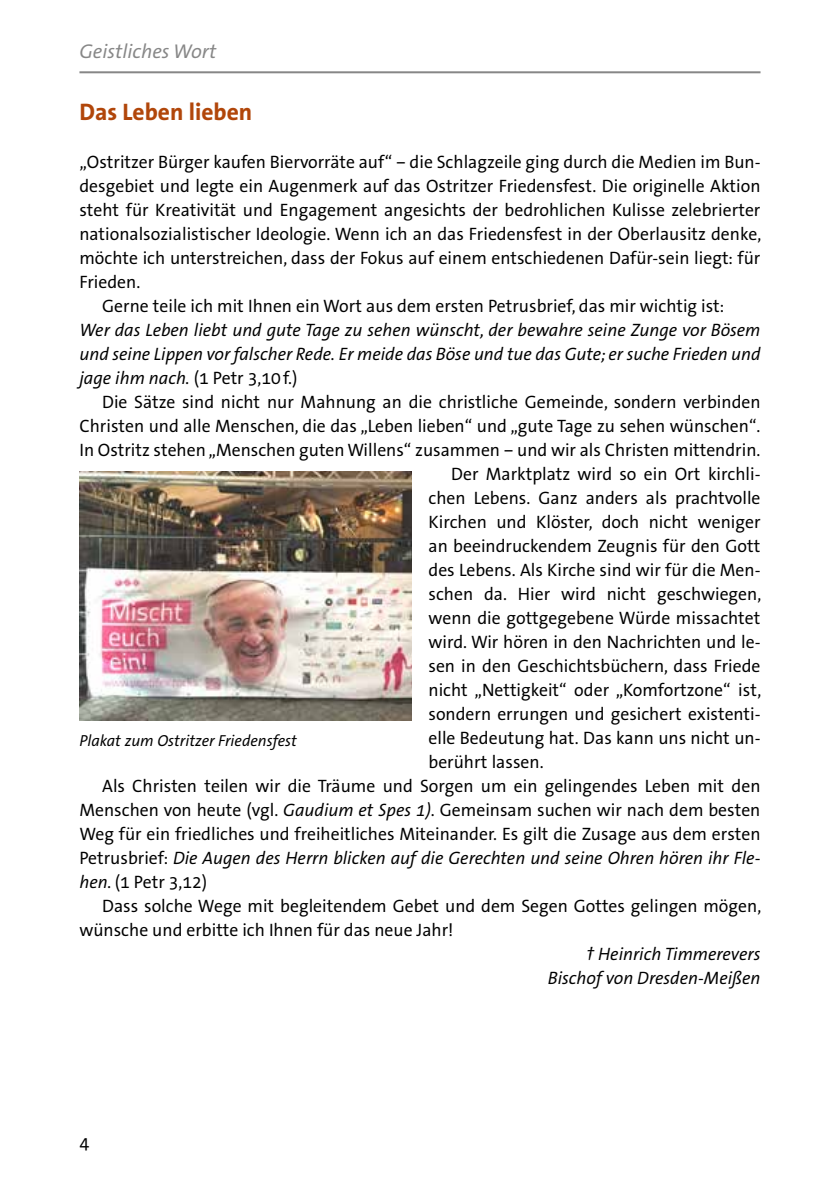
<style>
.page{position:relative;width:840px;height:1191px;background:#fff}
.page>*{position:absolute;margin:0;border:0;box-sizing:border-box;transform-origin:0 0}
.t1{font:700 24px "The Sans Office";color:#b1460a}
.t2{font:italic 20px "The Sans Office";color:#878787}
.t3{font:18px "The Sans Office";color:#000}
.t4{font:italic 18px/24px "The Sans Office";color:#000;text-align:justify}
.t5{font:italic 16px "The Sans Office";color:#000}
.s1{font-style:normal}
.s2{font-style:italic}
</style>
<div class="page">
<hr style="left:79px;top:71px;width:681px;height:2px;background:#878787">
<img style="left:79px;top:471px;width:332px;height:249px">
<p class="t2" style="left:79px;top:39px;width:138px">Geistliches Wort</p>
<h1 class="t1" style="left:79px;top:96px;width:174px">Das Leben lieben</h1>
<p class="t3" style="left:79px;top:150px;width:682px">„Ostritzer Bürger kaufen Biervorräte auf“ – die Schlagzeile ging durch die Medien im Bun-</p>
<p class="t3" style="left:79px;top:174px;width:682px">desgebiet und legte ein Augenmerk auf das Ostritzer Friedensfest. Die originelle Aktion</p>
<p class="t3" style="left:79px;top:198px;width:682px">steht für Kreativität und Engagement angesichts der bedrohlichen Kulisse zelebrierter</p>
<p class="t3" style="left:79px;top:222px;width:683px">nationalsozialistischer Ideologie. Wenn ich an das Friedensfest in der Oberlausitz denke,</p>
<p class="t3" style="left:79px;top:246px;width:682px">möchte ich unterstreichen, dass der Fokus auf einem entschiedenen Dafür-sein liegt: für</p>
<p class="t3" style="left:79px;top:270px;width:62px">Frieden.</p>
<p class="t3" style="left:102px;top:294px;width:623px">Gerne teile ich mit Ihnen ein Wort aus dem ersten Petrusbrief, das mir wichtig ist:</p>
<p class="t4" style="left:79px;top:317px;width:682px">Wer das Leben liebt und gute Tage zu sehen wünscht, der bewahre seine Zunge vor Bösem und seine Lippen vor falscher Rede. Er meide das Böse und tue das Gute; er suche Frieden und jage ihm nach. <span class="s1">(1 Petr 3,10f.)</span></p>
<p class="t3" style="left:102px;top:390px;width:659px">Die Sätze sind nicht nur Mahnung an die christliche Gemeinde, sondern verbinden</p>
<p class="t3" style="left:79px;top:414px;width:682px">Christen und alle Menschen, die das „Leben lieben“ und „gute Tage zu sehen wünschen“.</p>
<p class="t3" style="left:79px;top:438px;width:682px">In Ostritz stehen „Menschen guten Willens“ zusammen – und wir als Christen mittendrin.</p>
<p class="t3" style="left:451px;top:462px;width:310px">Der Marktplatz wird so ein Ort kirchli-</p>
<p class="t3" style="left:428px;top:486px;width:333px">chen Lebens. Ganz anders als prachtvolle</p>
<p class="t3" style="left:428px;top:510px;width:333px">Kirchen und Klöster, doch nicht weniger</p>
<p class="t3" style="left:428px;top:534px;width:333px">an beeindruckendem Zeugnis für den Gott</p>
<p class="t3" style="left:428px;top:558px;width:333px">des Lebens. Als Kirche sind wir für die Men-</p>
<p class="t3" style="left:428px;top:582px;width:334px">schen da. Hier wird nicht geschwiegen,</p>
<p class="t3" style="left:428px;top:606px;width:333px">wenn die gottgegebene Würde missachtet</p>
<p class="t3" style="left:428px;top:630px;width:333px">wird. Wir hören in den Nachrichten und le-</p>
<p class="t3" style="left:428px;top:654px;width:333px">sen in den Geschichtsbüchern, dass Friede</p>
<p class="t3" style="left:428px;top:678px;width:334px">nicht „Nettigkeit“ oder „Komfortzone“ ist,</p>
<p class="t3" style="left:428px;top:702px;width:333px">sondern errungen und gesichert existenti-</p>
<p class="t3" style="left:428px;top:726px;width:333px">elle Bedeutung hat. Das kann uns nicht un-</p>
<p class="t3" style="left:428px;top:750px;width:117px">berührt lassen.</p>
<p class="t3" style="left:102px;top:774px;width:659px">Als Christen teilen wir die Träume und Sorgen um ein gelingendes Leben mit den</p>
<p class="t3" style="left:79px;top:798px;width:682px">Menschen von heute (vgl. <span class="s2">Gaudium et Spes 1)</span>. Gemeinsam suchen wir nach dem besten</p>
<p class="t3" style="left:79px;top:822px;width:682px">Weg für ein friedliches und freiheitliches Miteinander. Es gilt die Zusage aus dem ersten</p>
<p class="t4" style="left:79px;top:845px;width:682px"><span class="s1">Petrusbrief:</span> Die Augen des Herrn blicken auf die Gerechten und seine Ohren hören ihr Fle-</p>
<p class="t3" style="left:79px;top:870px;width:129px"><span class="s2">hen.</span> (1 Petr 3,12)</p>
<p class="t3" style="left:102px;top:894px;width:660px">Dass solche Wege mit begleitendem Gebet und dem Segen Gottes gelingen mögen,</p>
<p class="t3" style="left:79px;top:918px;width:375px">wünsche und erbitte ich Ihnen für das neue Jahr!</p>
<p class="t4" style="left:547px;top:941px;width:214px;text-align:right">† Heinrich Timmerevers<br>Bischof von Dresden-Meißen</p>
<p class="t5" style="left:79px;top:730px;width:219px">Plakat zum Ostritzer Friedensfest</p>
<p class="t3" style="left:79px;top:1131px;width:11px">4</p>
</div>
